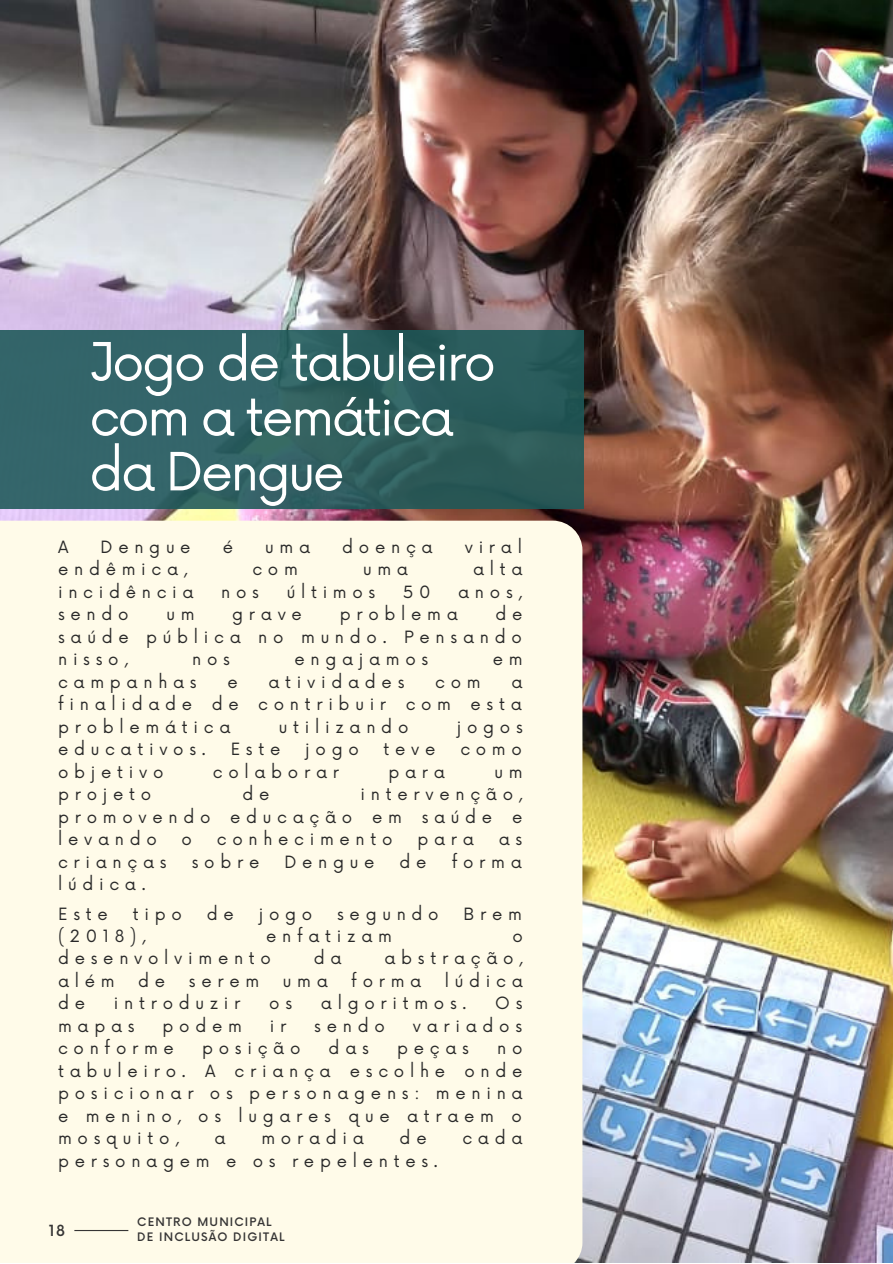
<style>
.page{position:relative;width:893px;height:1264px;background:#fff}
.page>*{position:absolute;margin:0;border:0;box-sizing:border-box;transform-origin:0 0}
.t1{font:51.3px/54.9px "Now";letter-spacing:-.05em;color:#fff}
.t2{font:16.5px/22.5px "Now";letter-spacing:.345em;color:#292929;text-align:justify}
.t3{font:500 15px "Now";color:#363535}
.t4{font:500 11.4px/15.3px "Now";letter-spacing:.1em;color:#363535}
</style>
<div class="page">
<img style="left:0;top:0;width:892px;height:1262px">
<div style="left:0;top:520px;width:582px;height:742px;background:#fffbe9"></div>
<hr style="left:74px;top:1229px;width:54px;height:1px;background:#363535">
<div style="left:0;top:330px;width:583px;height:179px;background:linear-gradient(to right,#37686e,#295856)"></div>
<p class="t1" style="left:89px;top:337px;width:408px">Jogo de tabuleiro com a temática da Dengue</p>
<p class="t2" style="left:58px;top:536px;width:12px">A</p>
<p class="t2" style="left:101px;top:536px;width:92px">Dengue</p>
<p class="t2" style="left:223px;top:536px;width:12px">é</p>
<p class="t2" style="left:265px;top:536px;width:46px">uma</p>
<p class="t2" style="left:342px;top:536px;width:92px">doença</p>
<p class="t2" style="left:464px;top:536px;width:59px">viral</p>
<p class="t2" style="left:58px;top:559px;width:131px">endêmica,</p>
<p class="t2" style="left:252px;top:559px;width:47px">com</p>
<p class="t2" style="left:363px;top:559px;width:46px">uma</p>
<p class="t2" style="left:473px;top:559px;width:51px">alta</p>
<p class="t2" style="left:58px;top:581px;width:137px">incidência</p>
<p class="t2" style="left:221px;top:581px;width:39px">nos</p>
<p class="t2" style="left:287px;top:581px;width:90px">últimos</p>
<p class="t2" style="left:403px;top:581px;width:29px">5 0</p>
<p class="t2" style="left:458px;top:581px;width:65px">anos,</p>
<p class="t2" style="left:58px;top:604px;width:72px">sendo</p>
<p class="t2" style="left:166px;top:604px;width:30px">u m</p>
<p class="t2" style="left:232px;top:604px;width:71px">grave</p>
<p class="t2" style="left:339px;top:604px;width:120px">problema</p>
<p class="t2" style="left:58px;top:604px;width:466px;text-indent:437px">d e saúde pública no mundo. Pensando nisso,</p>
<p class="t2" style="left:192px;top:649px;width:39px">nos</p>
<p class="t2" style="left:294px;top:649px;width:135px">engajamos</p>
<p class="t2" style="left:492px;top:649px;width:31px">e m</p>
<p class="t2" style="left:58px;top:671px;width:140px">campanhas</p>
<p class="t2" style="left:227px;top:671px;width:12px">e</p>
<p class="t2" style="left:268px;top:671px;width:137px">atividades</p>
<p class="t2" style="left:435px;top:671px;width:47px">com</p>
<p class="t2" style="left:58px;top:671px;width:466px;text-indent:453px">a finalidade de contribuir com esta problemática</p>
<p class="t2" style="left:279px;top:716px;width:131px">utilizando</p>
<p class="t2" style="left:457px;top:716px;width:68px">jogos</p>
<p class="t2" style="left:58px;top:739px;width:149px">educativos.</p>
<p class="t2" style="left:231px;top:739px;width:51px">Este</p>
<p class="t2" style="left:305px;top:739px;width:55px">jogo</p>
<p class="t2" style="left:383px;top:739px;width:53px">teve</p>
<p class="t2" style="left:460px;top:739px;width:63px">como</p>
<p class="t2" style="left:58px;top:761px;width:107px">objetivo</p>
<p class="t2" style="left:213px;top:761px;width:128px">colaborar</p>
<p class="t2" style="left:388px;top:761px;width:58px">para</p>
<p class="t2" style="left:494px;top:761px;width:30px">u m</p>
<p class="t2" style="left:58px;top:783px;width:95px">projeto</p>
<p class="t2" style="left:242px;top:783px;width:29px">d e</p>
<p class="t2" style="left:58px;top:783px;width:466px;text-indent:302px">intervenção, promovendo educação em saúde e levando</p>
<p class="t2" style="left:182px;top:828px;width:12px">o</p>
<p class="t2" style="left:217px;top:828px;width:177px">conhecimento</p>
<p class="t2" style="left:417px;top:828px;width:58px">para</p>
<p class="t2" style="left:498px;top:828px;width:25px">a s</p>
<p class="t2" style="left:58px;top:851px;width:110px">crianças</p>
<p class="t2" style="left:192px;top:851px;width:69px">sobre</p>
<p class="t2" style="left:284px;top:851px;width:92px">Dengue</p>
<p class="t2" style="left:399px;top:851px;width:29px">d e</p>
<p class="t2" style="left:451px;top:851px;width:72px">forma</p>
<p class="t2" style="left:58px;top:873px;width:89px">lúdica.</p>
<p class="t2" style="left:58px;top:903px;width:51px">Este</p>
<p class="t2" style="left:133px;top:903px;width:51px">tipo</p>
<p class="t2" style="left:207px;top:903px;width:29px">d e</p>
<p class="t2" style="left:259px;top:903px;width:55px">jogo</p>
<p class="t2" style="left:337px;top:903px;width:103px">segundo</p>
<p class="t2" style="left:463px;top:903px;width:60px">Brem</p>
<p class="t2" style="left:58px;top:925px;width:89px">(2018),</p>
<p class="t2" style="left:266px;top:925px;width:127px">enfatizam</p>
<p class="t2" style="left:512px;top:925px;width:12px">o</p>
<p class="t2" style="left:58px;top:948px;width:214px">desenvolvimento</p>
<p class="t2" style="left:314px;top:948px;width:29px">d a</p>
<p class="t2" style="left:384px;top:948px;width:140px">abstração,</p>
<p class="t2" style="left:58px;top:970px;width:58px">além</p>
<p class="t2" style="left:138px;top:970px;width:29px">d e</p>
<p class="t2" style="left:189px;top:970px;width:72px">serem</p>
<p class="t2" style="left:283px;top:970px;width:46px">uma</p>
<p class="t2" style="left:351px;top:970px;width:72px">forma</p>
<p class="t2" style="left:445px;top:970px;width:79px">lúdica</p>
<p class="t2" style="left:58px;top:993px;width:29px">d e</p>
<p class="t2" style="left:114px;top:993px;width:128px">introduzir</p>
<p class="t2" style="left:269px;top:993px;width:24px">o s</p>
<p class="t2" style="left:321px;top:993px;width:147px">algoritmos.</p>
<p class="t2" style="left:495px;top:993px;width:29px">O s</p>
<p class="t2" style="left:58px;top:1015px;width:78px">mapas</p>
<p class="t2" style="left:163px;top:1015px;width:81px">podem</p>
<p class="t2" style="left:270px;top:1015px;width:18px">i r</p>
<p class="t2" style="left:314px;top:1015px;width:72px">sendo</p>
<p class="t2" style="left:413px;top:1015px;width:111px">variados</p>
<p class="t2" style="left:58px;top:1038px;width:117px">conforme</p>
<p class="t2" style="left:202px;top:1038px;width:100px">posição</p>
<p class="t2" style="left:328px;top:1038px;width:42px">das</p>
<p class="t2" style="left:397px;top:1038px;width:73px">peças</p>
<p class="t2" style="left:58px;top:1038px;width:466px;text-indent:439px">n o tabuleiro. A criança escolhe onde posicionar os personagens: menina e menino, os lugares que atraem o mosquito,</p>
<p class="t2" style="left:214px;top:1127px;width:13px">a</p>
<p class="t2" style="left:261px;top:1127px;width:104px">moradia</p>
<p class="t2" style="left:399px;top:1127px;width:29px">d e</p>
<p class="t2" style="left:462px;top:1127px;width:62px">cada</p>
<p class="t2" style="left:58px;top:1150px;width:381px">personagem e os repelentes.</p>
<p class="t3" style="left:49px;top:1221px;width:18px">18</p>
<p class="t4" style="left:137px;top:1214px;width:149px">CENTRO MUNICIPAL<br>DE INCLUSÃO DIGITAL</p>
</div>
